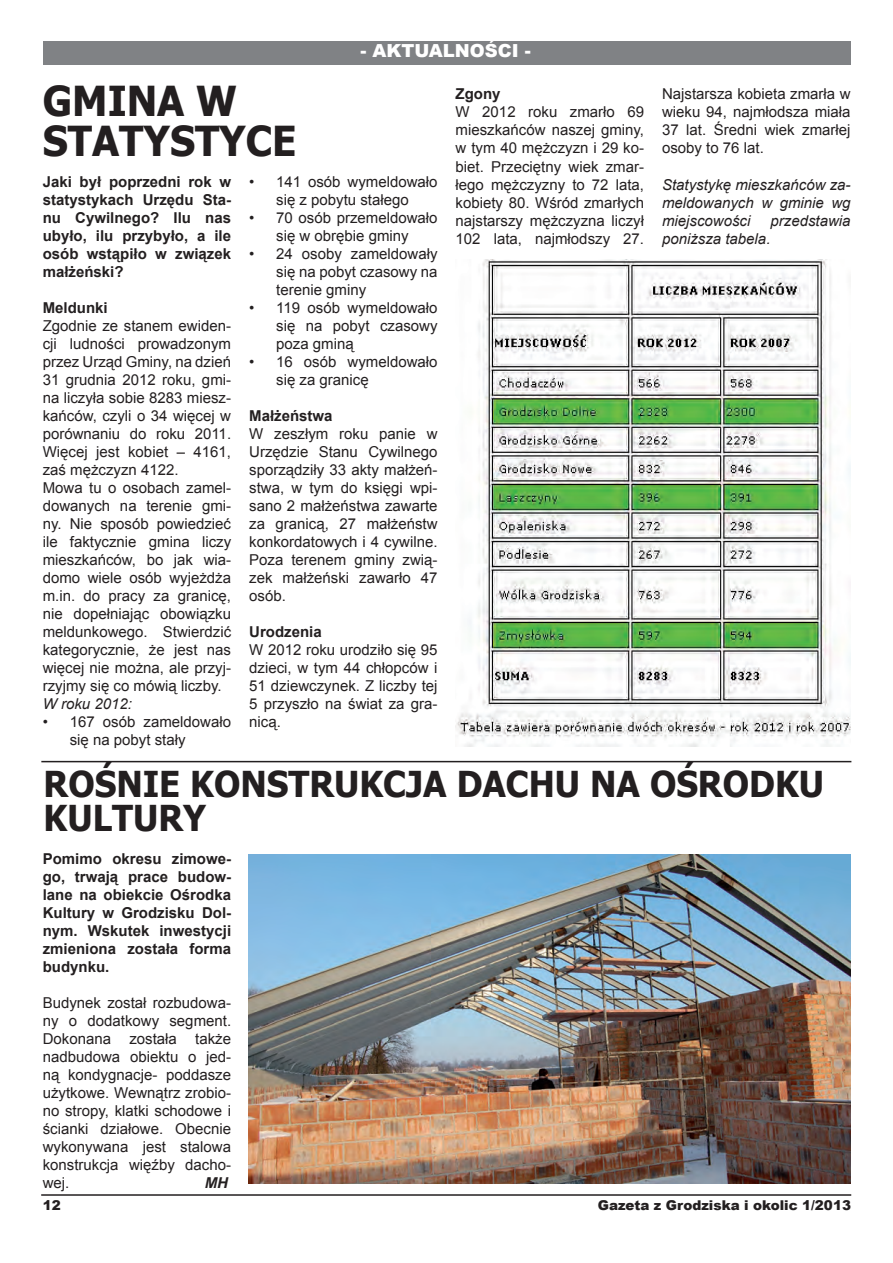
<style>
.page{position:relative;width:893px;height:1263px;background:#fff}
.page>*{position:absolute;margin:0;border:0;box-sizing:border-box;transform-origin:0 0}
.Normalny__Web{font:700 41.25px/39.6px "Tahoma";color:#231f20;scale:.96 1}
.Normalny__Web-2{font:700 35.7px/34.2px "Tahoma";color:#231f20;scale:.96 1}
.t1{font:900 18px "Arial";color:#fff}
.Normalny__Web-3{font:15px/18px "Arial";color:#231f20;text-align:justify}
.Normalny__Web-4{font:700 15px/18px "Arial";color:#231f20;text-align:justify}
.Normalny__Web-5{font:italic 15px/18px "Arial";color:#231f20;text-align:justify}
.Normalny__Web-6{font:italic 700 15px "Arial";color:#231f20}
.t2{font:900 13.5px "Arial";color:#231f20}
</style>
<div class="page">
<div style="left:43px;top:42px;width:807px;height:23px;background:#808285"></div>
<hr style="left:41px;top:1194px;width:810px;height:2px;background:#231f20">
<img style="left:456px;top:259px;width:395px;height:487px">
<hr style="left:41px;top:761px;width:810px;height:1px;background:#231f20">
<img style="left:249px;top:854px;width:601px;height:329px">
<p class="t1" style="left:360px;top:38px;width:172px">- AKTUALNOŚCI -</p>
<p class="Normalny__Web" style="left:43px;top:79px;width:266px">GMINA W<br>STATYSTYCE</p>
<p class="Normalny__Web-4" style="left:43px;top:173px;width:190px">Jaki był poprzedni rok w statystykach Urzędu Sta&shy;nu Cywilnego? Ilu nas ubyło, ilu przybyło, a ile osób wstąpiło w związek małżeński?</p>
<p class="Normalny__Web-4" style="left:43px;top:299px;width:67px">Meldunki</p>
<p class="Normalny__Web-3" style="left:43px;top:316px;width:190px">Zgodnie ze stanem ewiden&shy;cji ludności prowadzonym przez Urząd Gminy, na dzień 31 grudnia 2012 roku, gmi&shy;na liczyła sobie 8283 miesz&shy;kańców, czyli o 34 więcej w porównaniu do roku 2011.<br>Więcej jest kobiet – 4161, zaś mężczyzn 4122.</p>
<p class="Normalny__Web-3" style="left:43px;top:478px;width:190px">Mowa tu o osobach zamel&shy;dowanych na terenie gmi&shy;ny. Nie sposób powiedzieć ile faktycznie gmina liczy mieszkańców, bo jak wia&shy;domo wiele osób wyjeżdża m.in. do pracy za granicę, nie dopełniając obowiązku meldunkowego. Stwierdzić kategorycznie, że jest nas więcej nie można, ale przyj&shy;rzyjmy się co mówią liczby.</p>
<p class="Normalny__Web-5" style="left:43px;top:694px;width:91px">W roku 2012:</p>
<p class="Normalny__Web-3" style="left:70px;top:712px;width:163px;text-indent:-27px">• 167 osób zameldowało się na pobyt stały</p>
<p class="Normalny__Web-3" style="left:249px;top:172px;width:190px;text-align:center">• 141 osób wymeldowało się z pobytu stałego</p>
<p class="Normalny__Web-3" style="left:249px;top:208px;width:190px;text-align:center">• 70 osób przemeldowało się w obrębie gminy</p>
<p class="Normalny__Web-3" style="left:276px;top:244px;width:163px;text-indent:-27px">• 24 osoby zameldowały się na pobyt czasowy na terenie gminy</p>
<p class="Normalny__Web-3" style="left:276px;top:298px;width:163px;text-indent:-27px">• 119 osób wymeldowało się na pobyt czasowy poza gminą</p>
<p class="Normalny__Web-3" style="left:276px;top:352px;width:163px;text-indent:-27px">• 16 osób wymeldowało się za granicę</p>
<p class="Normalny__Web-4" style="left:249px;top:407px;width:85px">Małżeństwa</p>
<p class="Normalny__Web-3" style="left:249px;top:424px;width:190px">W zeszłym roku panie w Urzędzie Stanu Cywilnego sporządziły 33 akty małżeń&shy;stwa, w tym do księgi wpi&shy;sano 2 małżeństwa zawarte za granicą, 27 małżeństw konkordatowych i 4 cywilne.<br>Poza terenem gminy zwią&shy;zek małżeński zawarło 47 osób.</p>
<p class="Normalny__Web-4" style="left:249px;top:623px;width:74px">Urodzenia</p>
<p class="Normalny__Web-3" style="left:249px;top:640px;width:190px">W 2012 roku urodziło się 95 dzieci, w tym 44 chłopców i 51 dziewczynek. Z liczby tej 5 przyszło na świat za gra&shy;nicą.</p>
<p class="Normalny__Web-4" style="left:456px;top:86px;width:46px">Zgony</p>
<p class="Normalny__Web-3" style="left:456px;top:103px;width:190px">W 2012 roku zmarło 69 mieszkańców naszej gminy, w tym 40 mężczyzn i 29 ko&shy;biet. Przeciętny wiek zmar&shy;łego mężczyzny to 72 lata, kobiety 80. Wśród zmarłych najstarszy mężczyzna liczył 102 lata, najmłodszy 27.</p>
<p class="Normalny__Web-3" style="left:662px;top:85px;width:190px">Najstarsza kobieta zmarła w wieku 94, najmłodsza miała 37 lat. Średni wiek zmarłej osoby to 76 lat.</p>
<p class="Normalny__Web-5" style="left:662px;top:175px;width:190px">Statystykę mieszkańców za&shy;meldowanych w gminie wg miejscowości</p>
<p class="Normalny__Web-5" style="left:770px;top:211px;width:82px">przedstawia</p>
<p class="Normalny__Web-5" style="left:662px;top:229px;width:110px">poniższa tabela.</p>
<p class="Normalny__Web-2" style="left:44px;top:764px;width:814px">ROŚNIE KONSTRUKCJA DACHU NA OŚRODKU<br>KULTURY</p>
<p class="Normalny__Web-4" style="left:43px;top:850px;width:190px">Pomimo okresu zimowe&shy;go, trwają prace budow&shy;lane na obiekcie Ośrodka Kultury w Grodzisku Dol&shy;nym. Wskutek inwestycji zmieniona została forma budynku.</p>
<p class="Normalny__Web-3" style="left:43px;top:994px;width:190px">Budynek został rozbudowa&shy;ny o dodatkowy segment.<br>Dokonana została także nadbudowa obiektu o jed&shy;ną kondygnacje- poddasze użytkowe. Wewnątrz zrobio&shy;no stropy, klatki schodowe i ścianki działowe. Obecnie wykonywana jest stalowa konstrukcja więźby dacho&shy;wej.</p>
<p class="Normalny__Web-6" style="left:205px;top:1173px;width:25px">MH</p>
<p class="t2" style="left:43px;top:1195px;width:20px">12</p>
<p class="t2" style="left:598px;top:1196px;width:255px">Gazeta z Grodziska i okolic 1/2013</p>
</div>
